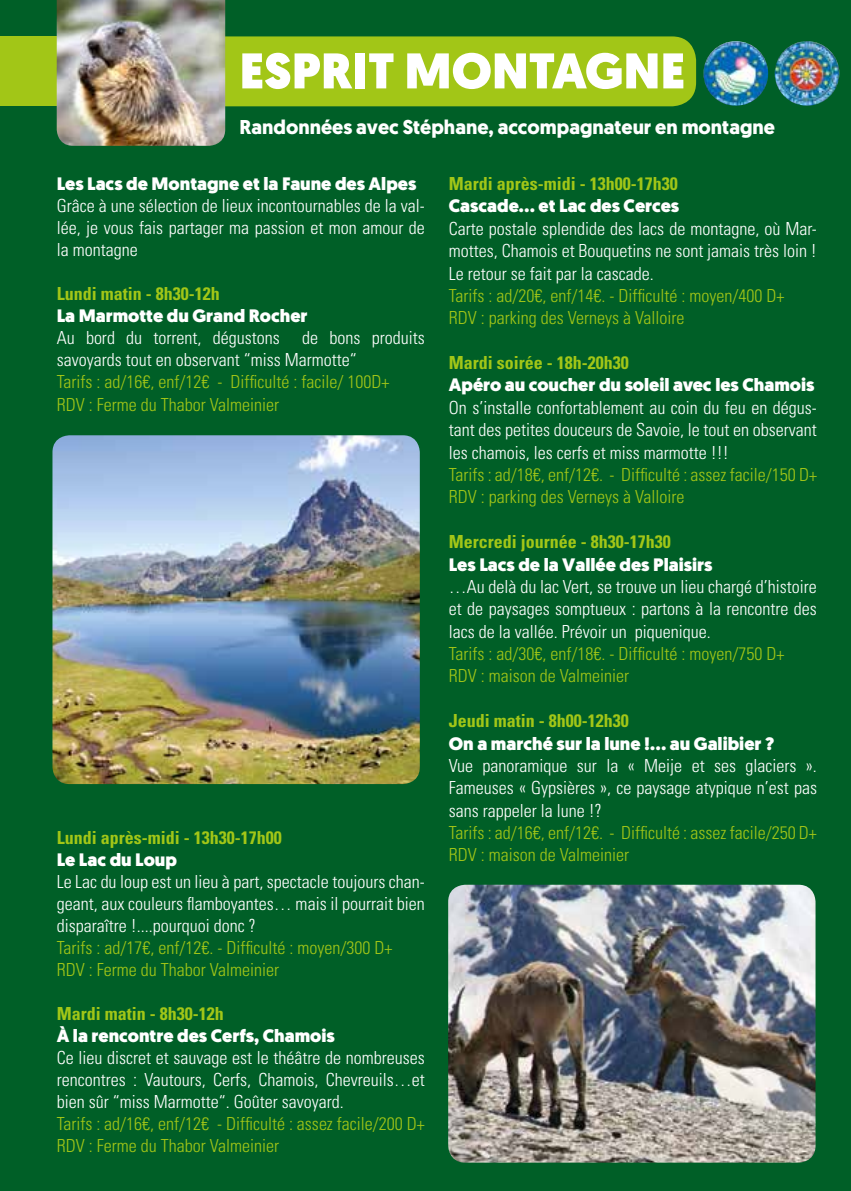
<style>
.page{position:relative;width:851px;height:1191px;background:#fff}
.page>*{position:absolute;margin:0;border:0;box-sizing:border-box;transform-origin:0 0}
.t1{font:900 50px "Geomanist";color:#fff}
.t2{font:700 20px "Geomanist";color:#fff}
.t3{font:300 condensed 18px/22.4px "Univers LT";color:#fff;text-align:justify}
.t4{font:300 condensed 18px/22.4px "Univers LT";color:#a2c617}
.t5{font:900 18px "Geomanist";color:#fff}
.t6{font:700 condensed 18px "Univers LT";color:#a2c617}
</style>
<div class="page">
<div style="left:0;top:0;width:850px;height:1191px;background:#005f27"></div>
<div style="left:52px;top:36px;width:644px;height:70px;background:#a2c617;border-radius:24px"></div>
<div style="left:0;top:36px;width:192px;height:70px;background:#a2c617"></div>
<img style="left:57px;top:0;width:168px;height:146px">
<img style="left:52px;top:435px;width:368px;height:349px">
<img style="left:448px;top:884px;width:367px;height:278px">
<img style="left:703px;top:41px;width:65px;height:65px;border-radius:32px">
<img style="left:774px;top:41px;width:65px;height:65px;border-radius:32px">
<h1 class="t1" style="left:239px;top:37px;width:447px">ESPRIT MONTAGNE</h1>
<p class="t2" style="left:239px;top:113px;width:537px">Randonnées avec Stéphane, accompagnateur en montagne</p>
<p class="t5" style="left:57px;top:171px;width:361px">Les Lacs de Montagne et la Faune des Alpes</p>
<p class="t3" style="left:57px;top:195px;width:369px">Grâce à une sélection de lieux incontournables de la val&shy;lée, je vous fais partager ma passion et mon amour de la montagne</p>
<p class="t6" style="left:57px;top:283px;width:164px">Lundi matin - 8h30-12h</p>
<p class="t5" style="left:57px;top:304px;width:252px">La Marmotte du Grand Rocher</p>
<p class="t3" style="left:57px;top:327px;width:224px">Au bord du torrent, dégustons</p>
<p class="t3" style="left:57px;top:327px;width:369px;text-indent:245px">de bons produits savoyards tout en observant “miss Marmotte“</p>
<p class="t4" style="left:57px;top:371px;width:334px">Tarifs : ad/16€, enf/12€ - Difficulté : facile/ 100D+<br>RDV : Ferme du Thabor Valmeinier</p>
<p class="t6" style="left:57px;top:826px;width:226px">Lundi après-midi - 13h30-17h00</p>
<p class="t5" style="left:57px;top:847px;width:122px">Le Lac du Loup</p>
<p class="t3" style="left:57px;top:870px;width:369px">Le Lac du loup est un lieu à part, spectacle toujours chan&shy;geant, aux couleurs flamboyantes… mais il pourrait bien disparaître !....pourquoi donc ?</p>
<p class="t4" style="left:57px;top:936px;width:337px">Tarifs : ad/17€, enf/12€. - Difficulté : moyen/300 D+<br>RDV : Ferme du Thabor Valmeinier</p>
<p class="t6" style="left:57px;top:1002px;width:168px">Mardi matin - 8h30-12h</p>
<p class="t5" style="left:57px;top:1023px;width:279px">À la rencontre des Cerfs, Chamois</p>
<p class="t3" style="left:57px;top:1046px;width:369px">Ce lieu discret et sauvage est le théâtre de nombreuses rencontres : Vautours, Cerfs, Chamois, Chevreuils…et bien sûr “miss Marmotte“. Goûter savoyard.</p>
<p class="t4" style="left:57px;top:1112px;width:369px">Tarifs : ad/16€, enf/12€ - Difficulté : assez facile/200 D+<br>RDV : Ferme du Thabor Valmeinier</p>
<p class="t6" style="left:449px;top:172px;width:230px">Mardi après-midi - 13h00-17h30</p>
<p class="t5" style="left:449px;top:194px;width:232px">Cascade… et Lac des Cerces</p>
<p class="t3" style="left:449px;top:217px;width:369px">Carte postale splendide des lacs de montagne, où Mar&shy;mottes, Chamois et Bouquetins ne sont jamais très loin !<br>Le retour se fait par la cascade.</p>
<p class="t4" style="left:449px;top:284px;width:337px">Tarifs : ad/20€, enf/14€. - Difficulté : moyen/400 D+<br>RDV : parking des Verneys à Valloire</p>
<p class="t6" style="left:449px;top:351px;width:181px">Mardi soirée - 18h-20h30</p>
<p class="t5" style="left:449px;top:373px;width:367px">Apéro au coucher du soleil avec les Chamois</p>
<p class="t3" style="left:449px;top:396px;width:369px">On s’installe confortablement au coin du feu en dégus&shy;tant des petites douceurs de Savoie, le tout en observant les chamois, les cerfs et miss marmotte !!!</p>
<p class="t4" style="left:449px;top:463px;width:369px">Tarifs : ad/18€, enf/12€. - Difficulté : assez facile/150 D+<br>RDV : parking des Verneys à Valloire</p>
<p class="t6" style="left:449px;top:530px;width:223px">Mercredi journée - 8h30-17h30</p>
<p class="t5" style="left:449px;top:552px;width:265px">Les Lacs de la Vallée des Plaisirs</p>
<p class="t3" style="left:449px;top:575px;width:369px">…Au delà du lac Vert, se trouve un lieu chargé d’histoire et de paysages somptueux : partons à la rencontre des lacs de la vallée. Prévoir un piquenique.</p>
<p class="t4" style="left:449px;top:642px;width:337px">Tarifs : ad/30€, enf/18€. - Difficulté : moyen/750 D+<br>RDV : maison de Valmeinier</p>
<p class="t6" style="left:449px;top:709px;width:181px">Jeudi matin - 8h00-12h30</p>
<p class="t5" style="left:449px;top:731px;width:327px">On a marché sur la lune !… au Galibier ?</p>
<p class="t3" style="left:449px;top:754px;width:369px">Vue panoramique sur la « Meije et ses glaciers ».<br>Fameuses « Gypsières », ce paysage atypique n’est pas sans rappeler la lune !?</p>
<p class="t4" style="left:449px;top:821px;width:369px">Tarifs : ad/16€, enf/12€. - Difficulté : assez facile/250 D+<br>RDV : maison de Valmeinier</p>
</div>
